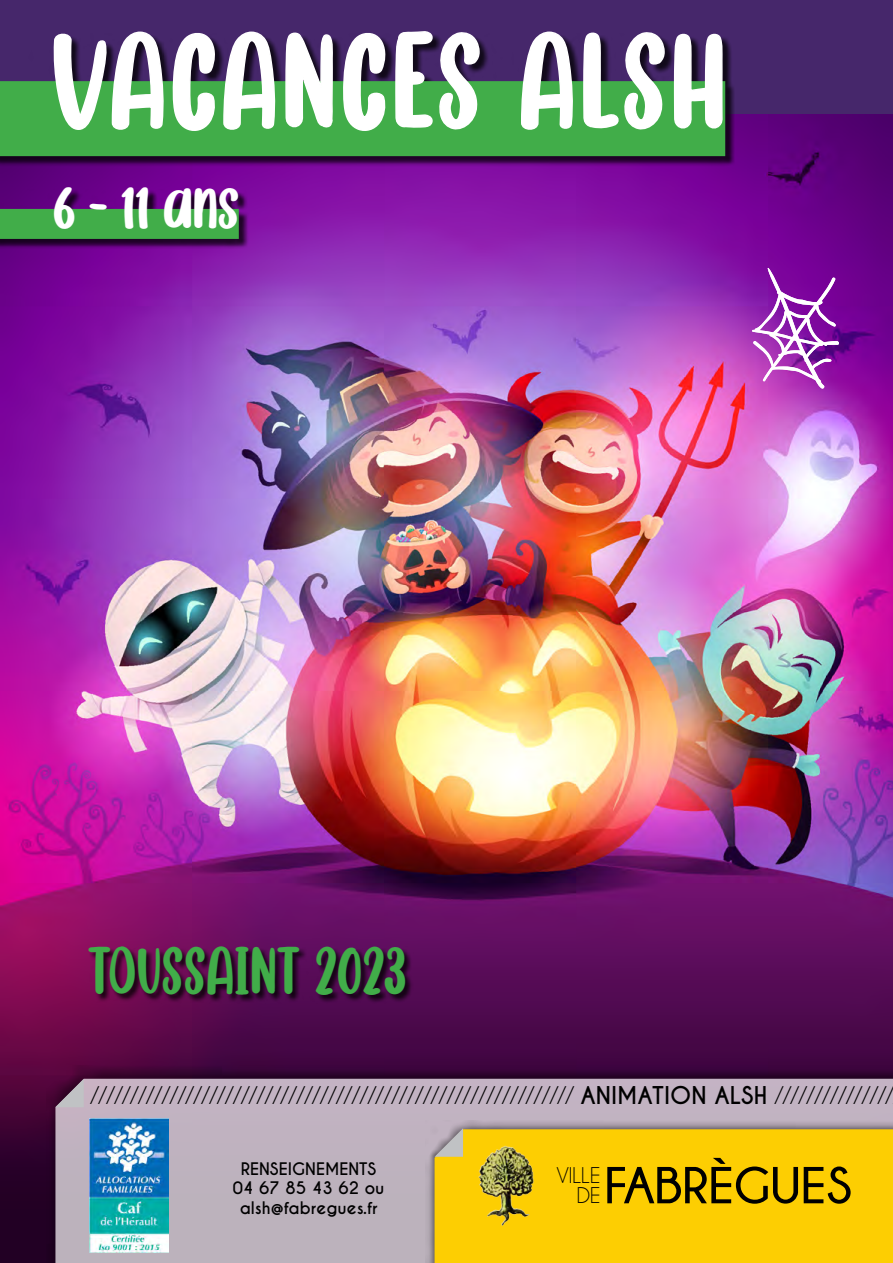
<style>
.page{position:relative;width:893px;height:1263px;background:#46276b}
.page>*{position:absolute;margin:0;border:0;box-sizing:border-box;transform-origin:0 0}
.t1{font:135px "Christmas Day";letter-spacing:.07em;color:#fff;scale:.67 1}
.t2{font:67.5px "Christmas Day";letter-spacing:.03em;color:#41ad49;scale:.67 1}
.t3{font:58.5px "Christmas Day";color:#fff;scale:.77 1}
.t4{font:700 51.75px "Champagne&Limousines";color:#000}
.t5{font:25.8px "Champagne&Limousines";color:#000}
.t6{font:22.95px/20.1px "Champagne&Limousines";color:#000;text-align:right}
.t7{font:700 16.2px/19.5px "Caviar Dreams";color:#000;text-align:center}
.s1{font-family:"Caviar Dreams";font-weight:700;font-size:22.95px}
</style>
<div class="page">
<img style="left:0;top:115px;width:893px;height:1148px">
<div style="left:46px;top:1065px;width:847px;height:198px;background:#000;opacity:.75"></div>
<div style="left:55px;top:1079px;width:838px;height:184px;background:#c0b2c0"></div>
<div style="left:426px;top:1120px;width:467px;height:143px;background:#000;opacity:.75"></div>
<div style="left:435px;top:1129px;width:458px;height:134px;background:#fdce02"></div>
<img style="left:469px;top:1142px;width:73px;height:87px">
<svg style="left:435px;top:1128px;width:28px;height:29px"></svg>
<svg style="left:55px;top:1079px;width:29px;height:28px"></svg>
<div style="left:0;top:33px;width:735px;height:133px;background:#000;opacity:.75"></div>
<div style="left:0;top:81px;width:725px;height:75px;background:#41ad49"></div>
<svg style="left:52px;top:31px;width:114px;height:99px"></svg>
<svg style="left:172px;top:31px;width:105px;height:100px"></svg>
<svg style="left:284px;top:32px;width:50px;height:96px"></svg>
<svg style="left:342px;top:32px;width:45px;height:99px"></svg>
<svg style="left:394px;top:31px;width:86px;height:99px"></svg>
<svg style="left:520px;top:31px;width:55px;height:99px"></svg>
<svg style="left:582px;top:32px;width:83px;height:98px"></svg>
<svg style="left:673px;top:33px;width:50px;height:96px"></svg>
<div style="left:89px;top:946px;width:325px;height:57px;background:#000;opacity:.75"></div>
<img style="left:89px;top:1118px;width:79px;height:135px">
<div style="left:0;top:189px;width:249px;height:60px;background:#000;opacity:.75"></div>
<div style="left:0;top:209px;width:239px;height:30px;background:#41ad49"></div>
<svg style="left:752px;top:268px;width:88px;height:121px;background:#a347b7"></svg>
<h1 class="t1" style="left:53px;top:5px;width:1005px">VACANCES ALSH</h1>
<h3 class="t3" style="left:53px;top:175px;width:243px">6 - 11 ANS</h3>
<h2 class="t2" style="left:89px;top:932px;width:475px">TOUSSAINT 2023</h2>
<p class="t5" style="left:91px;top:1083px;width:804px">///////////////////////////////////////////////////////////// <span class="s1">ANIMATION ALSH</span> ///////////////</p>
<p class="t7" style="left:233px;top:1159px;width:153px">RENSEIGNEMENTS<br>04 67 85 43 62 OU<br>ALSH@FABREGUES.FR</p>
<p class="t6" style="left:557px;top:1166px;width:45px">VILLE<br>DE</p>
<h3 class="t4" style="left:604px;top:1157px;width:249px">FABRÈGUES</h3>
</div>
